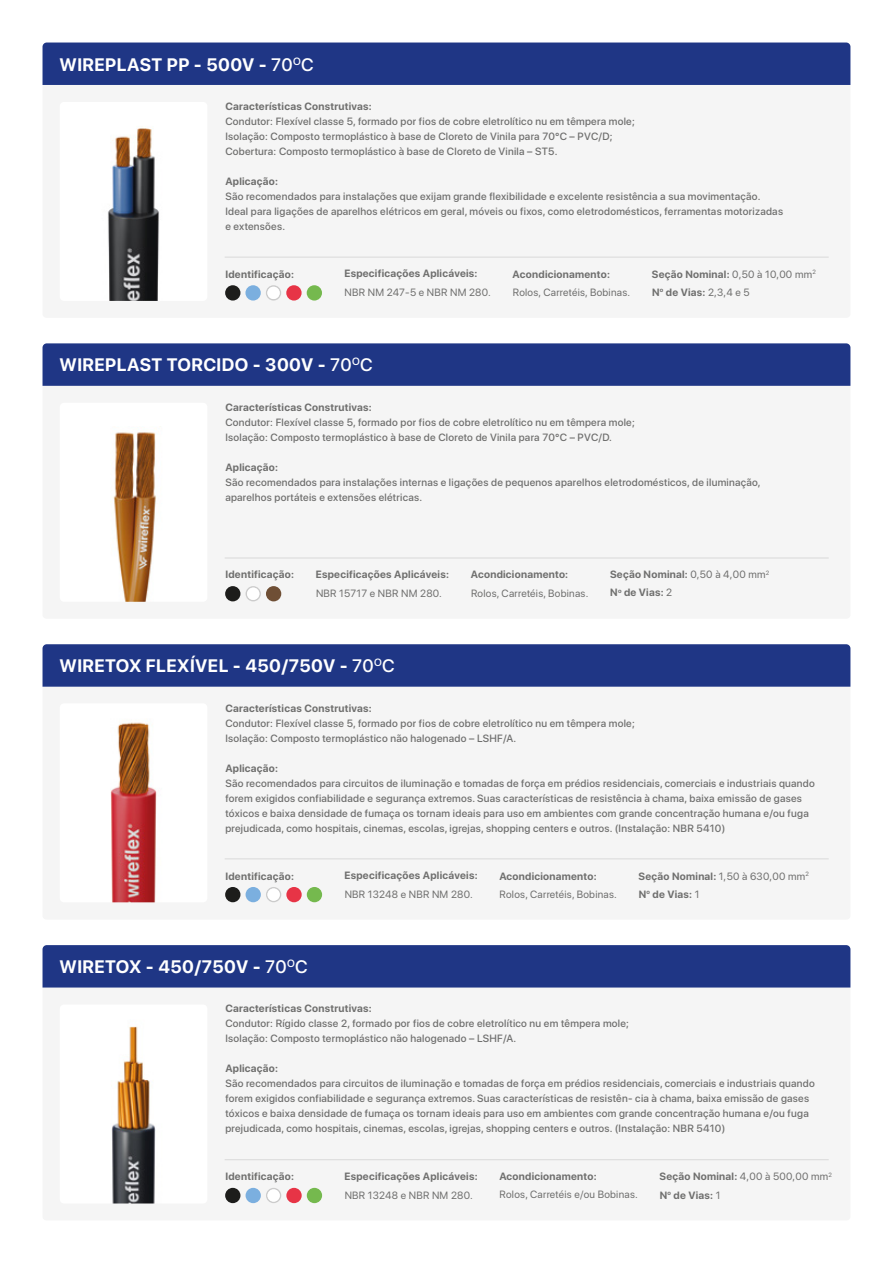
<style>
.page{position:relative;width:893px;height:1263px;background:#fff}
.page>*{position:absolute;margin:0;border:0;box-sizing:border-box;transform-origin:0 0}
.t1{font:700 18px "SF Pro Display";letter-spacing:.025em;color:#fff}
.t2{font:500 10.5px/15px "SF Pro Display";letter-spacing:.025em;color:#6f6f6e}
.t3{font:700 10.5px/18.1px "SF Pro Display";letter-spacing:.025em;color:#6f6f6e}
.t4{font:10.5px "SF Pro Display";letter-spacing:.025em;color:#6f6f6e}
.s1{font-weight:500}
.s2{font-weight:400}
</style>
<div class="page">
<div style="left:43px;top:987px;width:807px;height:217px;background:#f5f5f5"></div>
<div style="left:112px;top:858px;width:717px;height:45px;background:#f5f5f5"></div>
<div style="left:43px;top:43px;width:807px;height:42px;background:#1f3685"></div>
<div style="left:43px;top:343px;width:807px;height:43px;background:#1f3685"></div>
<div style="left:43px;top:644px;width:807px;height:43px;background:#1f3685"></div>
<div style="left:43px;top:945px;width:807px;height:42px;background:#1f3685"></div>
<hr style="left:225px;top:257px;width:604px;height:1px;background:#d9d9d9">
<hr style="left:225px;top:558px;width:604px;height:1px;background:#d9d9d9">
<hr style="left:225px;top:858px;width:604px;height:1px;background:#d9d9d9">
<hr style="left:225px;top:1159px;width:604px;height:1px;background:#d9d9d9">
<div style="left:225px;top:887px;width:15px;height:15px;background:#1d1d1b;border-radius:50%"></div>
<div style="left:246px;top:887px;width:15px;height:15px;background:#7bafdf;border-radius:50%"></div>
<div style="left:286px;top:887px;width:16px;height:15px;background:#e73446;border-radius:50%"></div>
<div style="left:307px;top:887px;width:15px;height:15px;background:#75b94e;border-radius:50%"></div>
<svg style="left:266px;top:887px;width:15px;height:15px"></svg>
<div style="left:267px;top:888px;width:13px;height:13px;background:#fff;border-radius:50%"></div>
<div style="left:225px;top:285px;width:15px;height:16px;background:#1d1d1b;border-radius:50%"></div>
<div style="left:225px;top:586px;width:15px;height:15px;background:#1d1d1b;border-radius:50%"></div>
<div style="left:266px;top:586px;width:15px;height:15px;background:#6f4f35;border-radius:50%"></div>
<svg style="left:246px;top:586px;width:15px;height:15px"></svg>
<div style="left:247px;top:588px;width:12px;height:12px;background:#fff;border-radius:50%"></div>
<div style="left:245px;top:285px;width:16px;height:16px;background:#7bafdf;border-radius:50%"></div>
<div style="left:286px;top:285px;width:16px;height:16px;background:#e73446;border-radius:50%"></div>
<div style="left:307px;top:285px;width:15px;height:16px;background:#75b94e;border-radius:50%"></div>
<svg style="left:266px;top:285px;width:15px;height:16px"></svg>
<div style="left:267px;top:287px;width:13px;height:12px;background:#fff;border-radius:50%"></div>
<div style="left:225px;top:1188px;width:15px;height:15px;background:#1d1d1b;border-radius:50%"></div>
<div style="left:246px;top:1188px;width:15px;height:15px;background:#7bafdf;border-radius:50%"></div>
<div style="left:286px;top:1188px;width:16px;height:15px;background:#e73446;border-radius:50%"></div>
<div style="left:307px;top:1188px;width:15px;height:15px;background:#75b94e;border-radius:50%"></div>
<svg style="left:266px;top:1188px;width:15px;height:15px"></svg>
<div style="left:267px;top:1189px;width:13px;height:12px;background:#fff;border-radius:50%"></div>
<img style="left:113px;top:432px;width:43px;height:170px">
<img style="left:108px;top:128px;width:51px;height:173px">
<img style="left:60px;top:1004px;width:147px;height:199px">
<img style="left:110px;top:722px;width:97px;height:180px">
<h1 class="t1" style="left:60px;top:51px;width:256px">WIREPLAST PP - 500V - <span class="s1">70</span><sup>O</sup><span class="s1">C</span></h1>
<p class="t3" style="left:225px;top:97px;width:148px">Características Construtivas:</p>
<p class="t2" style="left:225px;top:113px;width:411px">Condutor: Flexível classe 5, formado por fios de cobre eletrolítico nu em têmpera mole;<br>Isolação: Composto termoplástico à base de Cloreto de Vinila para 70°C – PVC/D;<br>Cobertura: Composto termoplástico à base de Cloreto de Vinila – ST5.</p>
<p class="t3" style="left:225px;top:172px;width:54px">Aplicação:</p>
<p class="t2" style="left:225px;top:188px;width:559px">São recomendados para instalações que exijam grande flexibilidade e excelente resistência a sua movimentação.<br>Ideal para ligações de aparelhos elétricos em geral, móveis ou fixos, como eletrodomésticos, ferramentas motorizadas e extensões.</p>
<p class="t3" style="left:225px;top:265px;width:70px">Identificação:</p>
<p class="t3" style="left:344px;top:264px;width:135px">Especificações Aplicáveis:</p>
<p class="t4" style="left:345px;top:285px;width:148px">NBR NM 247-5 e NBR NM 280.</p>
<p class="t3" style="left:513px;top:265px;width:99px">Acondicionamento:</p>
<p class="t4" style="left:513px;top:285px;width:119px">Rolos, Carretéis, Bobinas.</p>
<p class="t3" style="left:652px;top:265px;width:166px">Seção Nominal: <span class="s2">0,50 à 10,00 mm</span><sup>2<br></sup>N<sup>o</sup> de Vias: <span class="s2">2,3,4 e 5</span></p>
<h1 class="t1" style="left:60px;top:352px;width:315px">WIREPLAST TORCIDO - 300V - <span class="s1">70</span><sup>O</sup><span class="s1">C</span></h1>
<p class="t3" style="left:225px;top:397px;width:148px">Características Construtivas:</p>
<p class="t2" style="left:225px;top:414px;width:411px">Condutor: Flexível classe 5, formado por fios de cobre eletrolítico nu em têmpera mole;<br>Isolação: Composto termoplástico à base de Cloreto de Vinila para 70°C – PVC/D.</p>
<p class="t3" style="left:225px;top:457px;width:54px">Aplicação:</p>
<p class="t2" style="left:225px;top:474px;width:537px">São recomendados para instalações internas e ligações de pequenos aparelhos eletrodomésticos, de iluminação, aparelhos portáteis e extensões elétricas.</p>
<p class="t3" style="left:225px;top:565px;width:70px">Identificação:</p>
<p class="t3" style="left:316px;top:565px;width:135px">Especificações Aplicáveis:</p>
<p class="t4" style="left:316px;top:586px;width:127px">NBR 15717 e NBR NM 280.</p>
<p class="t3" style="left:471px;top:565px;width:99px">Acondicionamento:</p>
<p class="t4" style="left:471px;top:585px;width:119px">Rolos, Carretéis, Bobinas.</p>
<p class="t3" style="left:610px;top:565px;width:161px">Seção Nominal: <span class="s2">0,50 à 4,00 mm</span><sup>2<br></sup>N<sup>o</sup> de Vias: <span class="s2">2</span></p>
<h1 class="t1" style="left:60px;top:653px;width:337px">WIRETOX FLEXÍVEL - 450/750V - <span class="s1">70</span><sup>O</sup><span class="s1">C</span></h1>
<p class="t3" style="left:225px;top:698px;width:148px">Características Construtivas:</p>
<p class="t2" style="left:225px;top:715px;width:411px">Condutor: Flexível classe 5, formado por fios de cobre eletrolítico nu em têmpera mole;<br>Isolação: Composto termoplástico não halogenado – LSHF/A.</p>
<p class="t3" style="left:225px;top:758px;width:54px">Aplicação:</p>
<p class="t2" style="left:225px;top:775px;width:591px">São recomendados para circuitos de iluminação e tomadas de força em prédios residenciais, comerciais e industriais quando forem exigidos confiabilidade e segurança extremos. Suas características de resistência à chama, baixa emissão de gases tóxicos e baixa densidade de fumaça os tornam ideais para uso em ambientes com grande concentração humana e/ou fuga prejudicada, como hospitais, cinemas, escolas, igrejas, shopping centers e outros. (Instalação: NBR 5410)</p>
<p class="t3" style="left:225px;top:866px;width:70px">Identificação:</p>
<p class="t3" style="left:344px;top:866px;width:135px">Especificações Aplicáveis:</p>
<p class="t4" style="left:345px;top:886px;width:130px">NBR 13248 e NBR NM 280.</p>
<p class="t3" style="left:499px;top:866px;width:99px">Acondicionamento:</p>
<p class="t4" style="left:500px;top:886px;width:119px">Rolos, Carretéis, Bobinas.</p>
<p class="t3" style="left:639px;top:866px;width:172px">Seção Nominal: <span class="s2">1,50 à 630,00 mm</span><sup>2<br></sup>N<sup>o</sup> de Vias: <span class="s2">1</span></p>
<h1 class="t1" style="left:60px;top:954px;width:250px">WIRETOX - 450/750V - <span class="s1">70</span><sup>O</sup><span class="s1">C</span></h1>
<p class="t3" style="left:225px;top:999px;width:148px">Características Construtivas:</p>
<p class="t2" style="left:225px;top:1016px;width:405px">Condutor: Rígido classe 2, formado por fios de cobre eletrolítico nu em têmpera mole;<br>Isolação: Composto termoplástico não halogenado – LSHF/A.</p>
<p class="t3" style="left:225px;top:1059px;width:54px">Aplicação:</p>
<p class="t2" style="left:225px;top:1076px;width:591px">São recomendados para circuitos de iluminação e tomadas de força em prédios residenciais, comerciais e industriais quando forem exigidos confiabilidade e segurança extremos. Suas características de resistên- cia à chama, baixa emissão de gases tóxicos e baixa densidade de fumaça os tornam ideais para uso em ambientes com grande concentração humana e/ou fuga prejudicada, como hospitais, cinemas, escolas, igrejas, shopping centers e outros. (Instalação: NBR 5410)</p>
<p class="t3" style="left:225px;top:1167px;width:70px">Identificação:</p>
<p class="t3" style="left:344px;top:1167px;width:135px">Especificações Aplicáveis:</p>
<p class="t4" style="left:345px;top:1187px;width:130px">NBR 13248 e NBR NM 280.</p>
<p class="t3" style="left:499px;top:1167px;width:99px">Acondicionamento:</p>
<p class="t4" style="left:500px;top:1187px;width:140px">Rolos, Carretéis e/ou Bobinas.</p>
<p class="t3" style="left:659px;top:1167px;width:174px">Seção Nominal: <span class="s2">4,00 à 500,00 mm</span><sup>2<br></sup>N<sup>o</sup> de Vias: <span class="s2">1</span></p>
</div>
